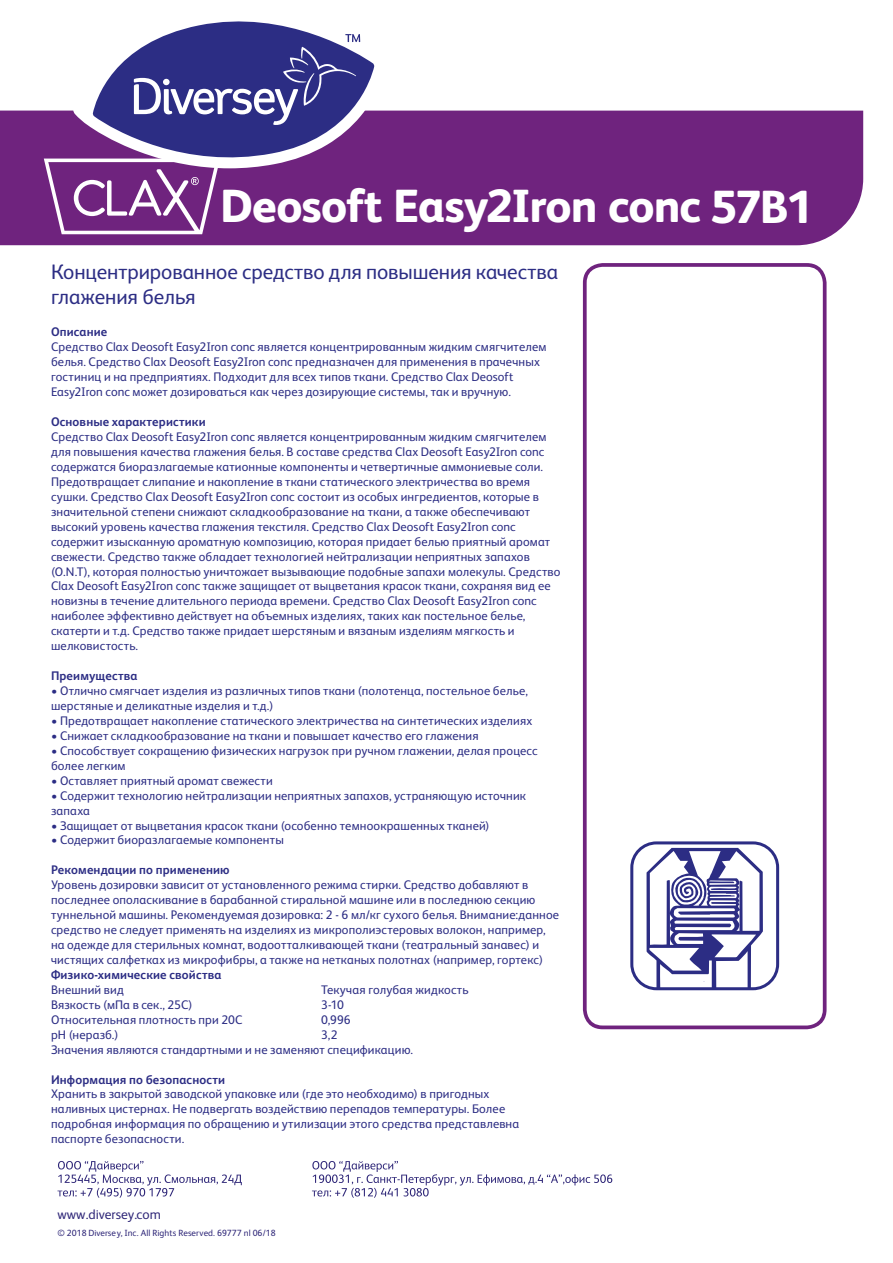
<style>
.page{position:relative;width:893px;height:1263px;background:#fff}
.page>*{position:absolute;margin:0;border:0;box-sizing:border-box;transform-origin:0 0}
.t1{font:800 46.5px "FS Albert Pro";letter-spacing:-.02em;color:#fff}
.t2{font:21px/25.2px "FS Albert Pro";letter-spacing:-.005em;color:#2c2d84}
.t3{font:13.5px "FS Albert Pro";color:#302879}
.t4{font:12.45px/15px "FS Albert Pro";letter-spacing:.01em;color:#2c2d84}
.t5{font:700 12.45px "FS Albert Pro";letter-spacing:.015em;color:#2c2d84}
.t6{font:9px "FS Albert Pro";color:#302879}
</style>
<div class="page">
<div style="left:0;top:111px;width:863px;height:134px;background:#6f237e"></div>
<svg style="left:44px;top:159px;width:176px;height:75px"></svg>
<svg style="left:73px;top:65px;width:316px;height:103px"></svg>
<svg style="left:93px;top:21px;width:281px;height:149px"></svg>
<svg style="left:134px;top:34px;width:226px;height:91px;background:#4f5098"></svg>
<svg style="left:583px;top:263px;width:243px;height:766px"></svg>
<svg style="left:630px;top:841px;width:149px;height:149px"></svg>
<svg style="left:312px;top:1161px;width:300px;height:37px"></svg>
<svg style="left:57px;top:1161px;width:185px;height:37px"></svg>
<h1 class="t1" style="left:220px;top:169px;width:594px">Deosoft Easy2Iron conc 57B1</h1>
<h2 class="t2" style="left:51px;top:258px;width:509px">Концентрированное средство для повышения качества глажения белья</h2>
<p class="t5" style="left:51px;top:323px;width:58px">Описание</p>
<p class="t4" style="left:51px;top:339px;width:497px">Средство Clax Deosoft Easy2Iron conc является концентрированным жидким смягчителем белья. Средство Clax Deosoft Easy2Iron conc предназначен для применения в прачечных гостиниц и на предприятиях. Подходит для всех типов ткани. Средство Clax Deosoft Easy2Iron conc может дозироваться как через дозирующие системы, так и вручную.</p>
<p class="t5" style="left:51px;top:413px;width:156px">Основные характеристики</p>
<p class="t4" style="left:51px;top:428px;width:511px">Средство Clax Deosoft Easy2Iron conc является концентрированным жидким смягчителем для повышения качества глажения белья. В составе средства Clax Deosoft Easy2Iron conc содержатся биоразлагаемые катионные компоненты и четвертичные аммониевые соли.<br>Предотвращает слипание и накопление в ткани статического электричества во время сушки. Средство Clax Deosoft Easy2Iron conc состоит из особых ингредиентов, которые в значительной степени снижают складкообразование на ткани, а также обеспечивают высокий уровень качества глажения текстиля. Средство Clax Deosoft Easy2Iron conc содержит изысканную ароматную композицию, которая придает белью приятный аромат свежести. Средство также обладает технологией нейтрализации неприятных запахов (O.N.T), которая полностью уничтожает вызывающие подобные запахи молекулы. Средство Clax Deosoft Easy2Iron conc также защищает от выцветания красок ткани, сохраняя вид ее новизны в течение длительного периода времени. Средство Clax Deosoft Easy2Iron conc наиболее эффективно действует на объемных изделиях, таких как постельное белье, скатерти и т.д. Средство также придает шерстяным и вязаным изделиям мягкость и шелковистость.</p>
<p class="t5" style="left:51px;top:667px;width:88px">Преимущества</p>
<p class="t4" style="left:51px;top:682px;width:478px">• Отлично смягчает изделия из различных типов ткани (полотенца, постельное белье, шерстяные и деликатные изделия и т.д.)</p>
<p class="t4" style="left:51px;top:712px;width:483px">• Предотвращает накопление статического электричества на синтетических изделиях</p>
<p class="t4" style="left:51px;top:727px;width:429px">• Снижает складкообразование на ткани и повышает качество его глажения</p>
<p class="t4" style="left:51px;top:742px;width:488px">• Способствует сокращению физических нагрузок при ручном глажении, делая процесс более легким</p>
<p class="t4" style="left:51px;top:772px;width:223px">• Оставляет приятный аромат свежести</p>
<p class="t4" style="left:51px;top:787px;width:477px">• Содержит технологию нейтрализации неприятных запахов, устраняющую источник запаха</p>
<p class="t4" style="left:51px;top:817px;width:440px">• Защищает от выцветания красок ткани (особенно темноокрашенных тканей)</p>
<p class="t4" style="left:51px;top:832px;width:234px">• Содержит биоразлагаемые компоненты</p>
<p class="t5" style="left:51px;top:861px;width:180px">Рекомендации по применению</p>
<p class="t4" style="left:51px;top:877px;width:509px">Уровень дозировки зависит от установленного режима стирки. Средство добавляют в последнее ополаскивание в барабанной стиральной машине или в последнюю секцию туннельной машины. Рекомендуемая дозировка: 2 - 6 мл/кг сухого белья. Внимание:данное средство не следует применять на изделиях из микрополиэстеровых волокон, например, на одежде для стерильных комнат, водоотталкивающей ткани (театральный занавес) и чистящих салфетках из микрофибры, а также на нетканых полотнах (например, гортекс)</p>
<p class="t5" style="left:51px;top:966px;width:172px">Физико-химические свойства</p>
<p class="t4" style="left:51px;top:981px;width:74px">Внешний вид</p>
<p class="t4" style="left:321px;top:981px;width:149px">Текучая голубая жидкость</p>
<p class="t4" style="left:51px;top:996px;width:143px">Вязкость (мПа в сек., 25С)</p>
<p class="t4" style="left:321px;top:996px;width:24px">3-10</p>
<p class="t4" style="left:51px;top:1011px;width:193px">Относительная плотность при 20С</p>
<p class="t4" style="left:321px;top:1011px;width:31px">0,996</p>
<p class="t4" style="left:51px;top:1026px;width:69px">рН (неразб.)</p>
<p class="t4" style="left:51px;top:1026px;width:363px;text-indent:270px">3,2<br>Значения являются стандартными и не заменяют спецификацию.</p>
<p class="t5" style="left:51px;top:1070px;width:176px">Информация по безопасности</p>
<p class="t4" style="left:51px;top:1086px;width:470px">Хранить в закрытой заводской упаковке или (где это необходимо) в пригодных наливных цистернах. Не подвергать воздействию перепадов температуры. Более подробная информация по обращению и утилизации этого средства представлевна паспорте безопасности.</p>
<p class="t3" style="left:57px;top:1205px;width:105px">www.diversey.com</p>
<p class="t6" style="left:57px;top:1227px;width:220px">© 2018 Diversey, Inc. All Rights Reserved. 69777 nl 06/18</p>
</div>
